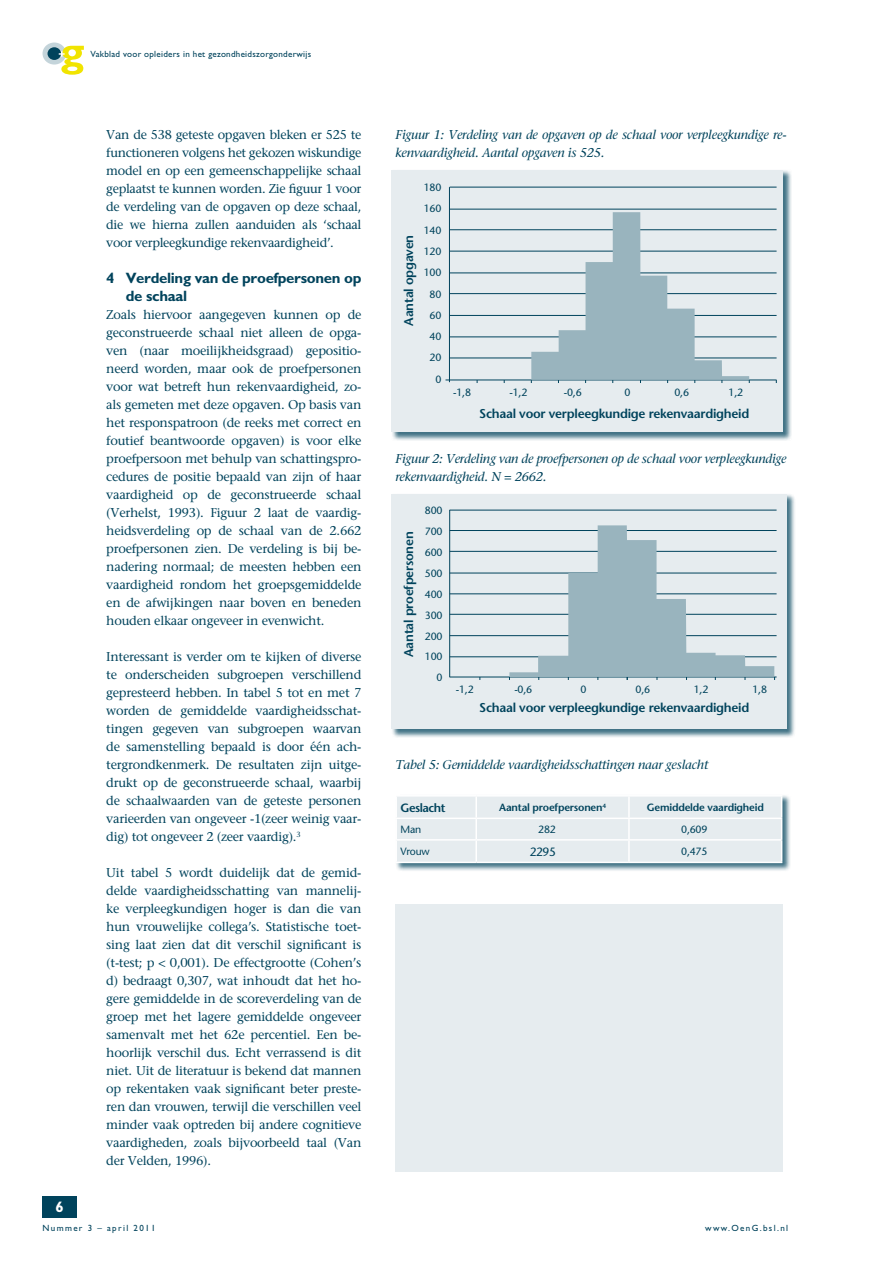
<style>
.page{position:relative;width:893px;height:1263px;background:#fff}
.page>*{position:absolute;margin:0;border:0;box-sizing:border-box;transform-origin:0 0}
.t1{font:700 15px/18px "Gill Sans";letter-spacing:-.02em;color:#00435c}
.t2{font:700 15px "Gill Sans";color:#fff}
.t3{font:12.75px/18px "Stone Serif";letter-spacing:-.02em;color:#00435c;text-align:justify}
.t4{font:italic 12.75px/18px "Stone Serif";letter-spacing:-.02em;color:#00435c}
.t5{font:600 12.75px "Stone Sans";letter-spacing:-.02em;color:#00435c}
.t6{font:600 12px "Stone Sans";letter-spacing:-.04em;color:#00435c}
.t7{font:12px "Stone Sans";color:#00435c}
.t8{font:10.5px/21.3px "Stone Sans";letter-spacing:-.02em;color:#00435c;text-align:right}
.t9{font:600 10.5px "Stone Sans";letter-spacing:-.02em;color:#00435c}
.t10{font:9px "Gill Sans";letter-spacing:.03em;color:#00435c}
.t11{font:9px "Gill Sans";letter-spacing:.15em;color:#00435c}
</style>
<div class="page">
<div style="left:395px;top:795px;width:396px;height:77px;background:#00435c;opacity:.75"></div>
<hr style="left:395px;top:795px;width:81px;height:1px;background:#fff">
<hr style="left:395px;top:796px;width:2px;height:21px;background:#fff">
<hr style="left:476px;top:795px;width:153px;height:1px;background:#fff">
<hr style="left:629px;top:795px;width:153px;height:1px;background:#fff">
<hr style="left:395px;top:817px;width:81px;height:2px;background:#fff">
<hr style="left:395px;top:819px;width:2px;height:20px;background:#fff">
<hr style="left:395px;top:839px;width:81px;height:2px;background:#fff">
<hr style="left:395px;top:841px;width:2px;height:21px;background:#fff">
<svg style="left:397px;top:796px;width:385px;height:66px"></svg>
<hr style="left:395px;top:862px;width:81px;height:1px;background:#fff">
<hr style="left:476px;top:862px;width:153px;height:1px;background:#fff">
<hr style="left:629px;top:862px;width:153px;height:1px;background:#fff">
<div style="left:43px;top:43px;width:23px;height:22px;background:#c4d4da;border-radius:50%"></div>
<div style="left:48px;top:47px;width:13px;height:13px;background:#00435c;border-radius:50%"></div>
<svg style="left:59px;top:46px;width:25px;height:29px"></svg>
<div style="left:43px;top:1196px;width:34px;height:21px;background:#00435c"></div>
<div style="left:391px;top:170px;width:401px;height:271px;background:#00435c;opacity:.75"></div>
<div style="left:392px;top:170px;width:391px;height:262px;background:#e6ecef"></div>
<div style="left:391px;top:494px;width:405px;height:244px;background:#00435c;opacity:.75"></div>
<div style="left:392px;top:494px;width:395px;height:235px;background:#e6ecef"></div>
<div style="left:395px;top:905px;width:388px;height:267px;background:#e6ecef"></div>
<hr style="left:450px;top:187px;width:327px;height:1px;background:#00435c">
<hr style="left:450px;top:510px;width:327px;height:1px;background:#00435c">
<hr style="left:449px;top:510px;width:1px;height:167px;background:#00435c">
<hr style="left:450px;top:530px;width:327px;height:1px;background:#00435c">
<hr style="left:450px;top:551px;width:327px;height:1px;background:#00435c">
<hr style="left:450px;top:573px;width:327px;height:1px;background:#00435c">
<hr style="left:450px;top:594px;width:327px;height:1px;background:#00435c">
<hr style="left:450px;top:614px;width:327px;height:1px;background:#00435c">
<hr style="left:450px;top:635px;width:327px;height:1px;background:#00435c">
<hr style="left:450px;top:656px;width:327px;height:1px;background:#00435c">
<hr style="left:450px;top:677px;width:327px;height:1px;background:#00435c">
<hr style="left:449px;top:187px;width:1px;height:195px;background:#00435c">
<hr style="left:450px;top:209px;width:327px;height:1px;background:#00435c">
<hr style="left:450px;top:229px;width:327px;height:1px;background:#00435c">
<hr style="left:450px;top:251px;width:327px;height:1px;background:#00435c">
<hr style="left:450px;top:273px;width:327px;height:1px;background:#00435c">
<hr style="left:450px;top:293px;width:327px;height:1px;background:#00435c">
<hr style="left:450px;top:315px;width:327px;height:1px;background:#00435c">
<hr style="left:450px;top:337px;width:327px;height:1px;background:#00435c">
<hr style="left:450px;top:358px;width:327px;height:1px;background:#00435c">
<hr style="left:446px;top:380px;width:331px;height:1px;background:#00435c">
<svg style="left:531px;top:212px;width:219px;height:171px"></svg>
<svg style="left:509px;top:525px;width:266px;height:155px"></svg>
<p class="t10" style="left:91px;top:48px;width:222px">Vakblad voor opleiders in het gezondheidszorgonderwijs</p>
<p class="t2" style="left:55px;top:1198px;width:10px">6</p>
<p class="t3" style="left:106px;top:125px;width:257px">Van de 538 geteste opgaven bleken er 525 te functioneren volgens het gekozen wiskundige model en op een gemeenschappelijke schaal geplaatst te kunnen worden. Zie figuur 1 voor de verdeling van de opgaven op deze schaal, die we hierna zullen aanduiden als ‘schaal voor verpleegkundige rekenvaardigheid’.</p>
<p class="t1" style="left:126px;top:269px;width:237px;text-indent:-20px">4 Verdeling van de proefpersonen op de schaal</p>
<p class="t3" style="left:106px;top:305px;width:257px">Zoals hiervoor aangegeven kunnen op de geconstrueerde schaal niet alleen de opga&shy;ven (naar moeilijkheidsgraad) gepositio&shy;neerd worden, maar ook de proefpersonen voor wat betreft hun rekenvaardigheid, zo&shy;als gemeten met deze opgaven. Op basis van het responspatroon (de reeks met correct en foutief beantwoorde opgaven) is voor elke proefpersoon met behulp van schattingspro&shy;cedures de positie bepaald van zijn of haar vaardigheid op de geconstrueerde schaal (Verhelst, 1993). Figuur 2 laat de vaardig&shy;heidsverdeling op de schaal van de 2.662 proefpersonen zien. De verdeling is bij be&shy;nadering normaal; de meesten hebben een vaardigheid rondom het groepsgemiddelde en de afwijkingen naar boven en beneden houden elkaar ongeveer in evenwicht.</p>
<p class="t3" style="left:106px;top:647px;width:257px">Interessant is verder om te kijken of diverse te onderscheiden subgroepen verschillend gepresteerd hebben. In tabel 5 tot en met 7 worden de gemiddelde vaardigheidsschat&shy;tingen gegeven van subgroepen waarvan de samenstelling bepaald is door één ach&shy;tergrondkenmerk. De resultaten zijn uitge&shy;drukt op de geconstrueerde schaal, waarbij de schaalwaarden van de geteste personen varieerden van ongeveer -1(zeer weinig vaar&shy;dig) tot ongeveer 2 (zeer vaardig).<sup>3</sup></p>
<p class="t3" style="left:106px;top:863px;width:257px">Uit tabel 5 wordt duidelijk dat de gemid&shy;delde vaardigheidsschatting van mannelij&shy;ke verpleegkundigen hoger is dan die van hun vrouwelijke collega’s. Statistische toet&shy;sing laat zien dat dit verschil significant is (t-test; p &lt; 0,001). De effectgrootte (Cohen’s d) bedraagt 0,307, wat inhoudt dat het ho&shy;gere gemiddelde in de scoreverdeling van de groep met het lagere gemiddelde ongeveer samenvalt met het 62e percentiel. Een be&shy;hoorlijk verschil dus. Echt verrassend is dit niet. Uit de literatuur is bekend dat mannen op rekentaken vaak significant beter preste&shy;ren dan vrouwen, terwijl die verschillen veel minder vaak optreden bij andere cognitieve vaardigheden, zoals bijvoorbeeld taal (Van der Velden, 1996).</p>
<p class="t11" style="left:43px;top:1223px;width:115px">Nummer 3 – april 2011</p>
<p class="t4" style="left:395px;top:126px;width:393px">Figuur 1: Verdeling van de opgaven op de schaal voor verpleegkundige re&shy;kenvaardigheid. Aantal opgaven is 525.</p>
<p class="t5" style="left:401px;top:326px;width:92px;rotate:-90deg">Aantal opgaven</p>
<p class="t8" style="left:424px;top:177px;width:19px">180<br>160<br>140<br>120<br>100<br>80<br>60<br>40<br>20<br>0</p>
<p class="t8" style="left:453px;top:381px;width:19px">-1,8</p>
<p class="t8" style="left:509px;top:381px;width:19px">-1,2</p>
<p class="t8" style="left:564px;top:381px;width:19px">-0,6</p>
<p class="t8" style="left:624px;top:381px;width:8px">0</p>
<p class="t8" style="left:674px;top:381px;width:16px">0,6</p>
<p class="t8" style="left:729px;top:381px;width:16px">1,2</p>
<p class="t5" style="left:479px;top:406px;width:272px">Schaal voor verpleegkundige rekenvaardigheid</p>
<p class="t4" style="left:395px;top:450px;width:393px">Figuur 2: Verdeling van de proefpersonen op de schaal voor verpleegkundige rekenvaardigheid. N = 2662.</p>
<p class="t5" style="left:401px;top:657px;width:127px;rotate:-90deg">Aantal proefpersonen</p>
<p class="t8" style="left:425px;top:500px;width:19px;line-height:20.9px">800<br>700<br>600<br>500<br>400<br>300<br>200<br>100<br>0</p>
<p class="t8" style="left:456px;top:678px;width:19px">-1,2</p>
<p class="t8" style="left:514px;top:678px;width:19px">-0,6</p>
<p class="t8" style="left:580px;top:678px;width:8px">0</p>
<p class="t8" style="left:636px;top:678px;width:16px">0,6</p>
<p class="t8" style="left:694px;top:678px;width:16px">1,2</p>
<p class="t8" style="left:752px;top:678px;width:16px">1,8</p>
<p class="t5" style="left:479px;top:700px;width:272px">Schaal voor verpleegkundige rekenvaardigheid</p>
<p class="t4" style="left:395px;top:756px;width:314px">Tabel 5: Gemiddelde vaardigheidsschattingen naar geslacht</p>
<p class="t6" style="left:400px;top:800px;width:46px">Geslacht</p>
<p class="t9" style="left:499px;top:801px;width:108px">Aantal proefpersonen<sup>4</sup></p>
<p class="t9" style="left:647px;top:801px;width:119px">Gemiddelde vaardigheid</p>
<p class="t8" style="left:400px;top:819px;width:22px">Man</p>
<p class="t8" style="left:538px;top:819px;width:19px">282</p>
<p class="t8" style="left:681px;top:819px;width:28px">0,609</p>
<p class="t8" style="left:400px;top:841px;width:31px">Vrouw</p>
<p class="t7" style="left:530px;top:844px;width:28px">2295</p>
<p class="t8" style="left:681px;top:841px;width:28px">0,475</p>
<p class="t11" style="left:705px;top:1223px;width:84px">www.OenG.bsl.nl</p>
</div>
